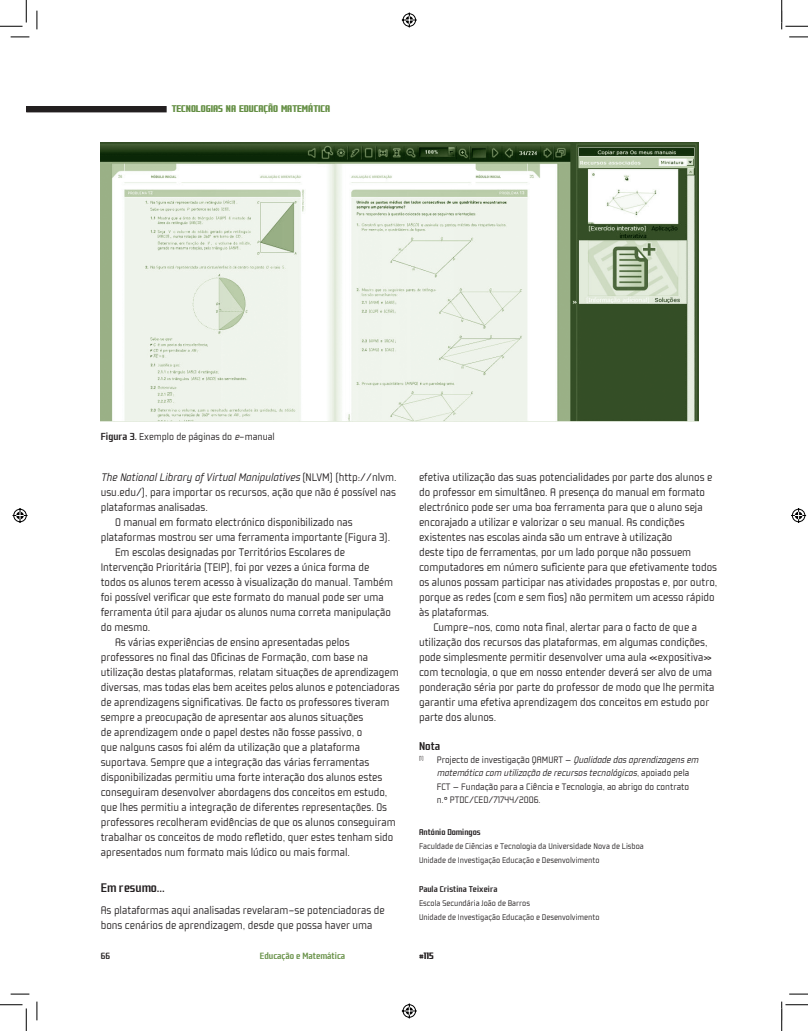
<style>
.page{position:relative;width:808px;height:1031px;background:#fff}
.page>*{position:absolute;margin:0;border:0;box-sizing:border-box;transform-origin:0 0}
.t1{font:500 13.75px "Fragma";color:#231f20}
.t2{font:300 12.5px/15px "Fragma";color:#231f20}
.t3{font:italic 300 12.5px "Fragma";color:#231f20}
.t4{font:500 12.5px "Fragma";color:#231f20}
.t5{font:300 11.25px "Fragma";color:#231f20}
.t6{font:300 10.62px/13.1px "Fragma";color:#231f20}
.t7{font:900 10.5px "Fragma";color:#669046}
.t8{font:500 10px "Fragma";color:#669046}
.t9{font:900 10px "Fragma";color:#231f20}
.t10{font:500 10px "Fragma";color:#231f20}
.t11{font:300 9.38px/14.2px "Fragma";color:#231f20}
.t12{font:500 9.38px "Fragma";color:#231f20}
.s1{font-weight:500}
.s2{font-style:italic}
.s3{font-style:normal}
</style>
<div class="page">
<div style="left:27px;top:107px;width:139px;height:5px;background:#231f20"></div>
<div style="left:26px;top:106px;width:141px;height:6px;border:1px solid #231f20"></div>
<img style="left:101px;top:142px;width:597px;height:279px">
<svg style="left:11px;top:36px;width:18px;height:2px"></svg>
<svg style="left:789px;top:36px;width:18px;height:2px"></svg>
<svg style="left:11px;top:993px;width:18px;height:1px"></svg>
<svg style="left:789px;top:993px;width:18px;height:1px"></svg>
<svg style="left:36px;top:11px;width:2px;height:18px"></svg>
<svg style="left:36px;top:1001px;width:2px;height:19px"></svg>
<svg style="left:0;top:0;width:27px;height:27px"></svg>
<svg style="left:0;top:1004px;width:27px;height:26px"></svg>
<svg style="left:781px;top:0;width:26px;height:29px"></svg>
<svg style="left:781px;top:1001px;width:26px;height:29px"></svg>
<svg style="left:401px;top:12px;width:16px;height:16px"></svg>
<svg style="left:401px;top:1003px;width:16px;height:16px"></svg>
<svg style="left:12px;top:508px;width:16px;height:15px"></svg>
<svg style="left:791px;top:508px;width:16px;height:15px"></svg>
<p class="t7" style="left:172px;top:103px;width:160px">TECNOLOGIAS NA EDUCAÇÃO MATEMÁTICA</p>
<p class="t5" style="left:101px;top:430px;width:175px"><span class="s1">Figura 3.</span> Exemplo de páginas do <span class="s2">e</span>-manual</p>
<p class="t3" style="left:101px;top:470px;width:297px">The National Library of Virtual Manipulatives <span class="s3">(NLVM) (http://nlvm.</span></p>
<p class="t2" style="left:101px;top:484px;width:297px">usu.edu/), para importar os recursos, ação que não é possível nas</p>
<p class="t2" style="left:101px;top:499px;width:109px">plataformas analisadas.</p>
<p class="t2" style="left:115px;top:514px;width:239px">O manual em formato electrónico disponibilizado nas</p>
<p class="t2" style="left:101px;top:529px;width:291px">plataformas mostrou ser uma ferramenta importante (Figura 3).</p>
<p class="t2" style="left:115px;top:544px;width:231px">Em escolas designadas por Territórios Escolares de</p>
<p class="t2" style="left:101px;top:559px;width:270px">Intervenção Prioritária (TEIP), foi por vezes a única forma de</p>
<p class="t2" style="left:101px;top:574px;width:293px">todos os alunos terem acesso à visualização do manual. Também</p>
<p class="t2" style="left:101px;top:589px;width:284px">foi possível verificar que este formato do manual pode ser uma</p>
<p class="t2" style="left:101px;top:604px;width:291px">ferramenta útil para ajudar os alunos numa correta manipulação</p>
<p class="t2" style="left:101px;top:619px;width:51px">do mesmo.</p>
<p class="t2" style="left:115px;top:634px;width:236px">As várias experiências de ensino apresentadas pelos</p>
<p class="t2" style="left:101px;top:649px;width:269px">professores no final das Oficinas de Formação, com base na</p>
<p class="t2" style="left:101px;top:664px;width:299px">utilização destas plataformas, relatam situações de aprendizagem</p>
<p class="t2" style="left:101px;top:679px;width:300px">diversas, mas todas elas bem aceites pelos alunos e potenciadoras</p>
<p class="t2" style="left:101px;top:694px;width:290px">de aprendizagens significativas. De facto os professores tiveram</p>
<p class="t2" style="left:101px;top:709px;width:264px">sempre a preocupação de apresentar aos alunos situações</p>
<p class="t2" style="left:101px;top:724px;width:263px">de aprendizagem onde o papel destes não fosse passivo, o</p>
<p class="t2" style="left:101px;top:739px;width:261px">que nalguns casos foi além da utilização que a plataforma</p>
<p class="t2" style="left:101px;top:754px;width:270px">suportava. Sempre que a integração das várias ferramentas</p>
<p class="t2" style="left:101px;top:769px;width:283px">disponibilizadas permitiu uma forte interação dos alunos estes</p>
<p class="t2" style="left:101px;top:784px;width:288px">conseguiram desenvolver abordagens dos conceitos em estudo,</p>
<p class="t2" style="left:101px;top:799px;width:288px">que lhes permitiu a integração de diferentes representações. Os</p>
<p class="t2" style="left:101px;top:814px;width:296px">professores recolheram evidências de que os alunos conseguiram</p>
<p class="t2" style="left:101px;top:829px;width:294px">trabalhar os conceitos de modo refletido, quer estes tenham sido</p>
<p class="t2" style="left:101px;top:844px;width:251px">apresentados num formato mais lúdico ou mais formal.</p>
<p class="t1" style="left:101px;top:880px;width:65px">Em resumo...</p>
<p class="t2" style="left:101px;top:902px;width:285px">As plataformas aqui analisadas revelaram-se potenciadoras de bons cenários de aprendizagem, desde que possa haver uma</p>
<p class="t2" style="left:419px;top:469px;width:295px">efetiva utilização das suas potencialidades por parte dos alunos e</p>
<p class="t2" style="left:419px;top:484px;width:287px">do professor em simultâneo. A presença do manual em formato</p>
<p class="t2" style="left:419px;top:499px;width:285px">electrónico pode ser uma boa ferramenta para que o aluno seja</p>
<p class="t2" style="left:419px;top:514px;width:267px">encorajado a utilizar e valorizar o seu manual. As condições</p>
<p class="t2" style="left:419px;top:529px;width:255px">existentes nas escolas ainda são um entrave à utilização</p>
<p class="t2" style="left:419px;top:544px;width:273px">deste tipo de ferramentas, por um lado porque não possuem</p>
<p class="t2" style="left:419px;top:559px;width:299px">computadores em número suficiente para que efetivamente todos</p>
<p class="t2" style="left:419px;top:574px;width:300px">os alunos possam participar nas atividades propostas e, por outro,</p>
<p class="t2" style="left:419px;top:589px;width:297px">porque as redes (com e sem fios) não permitem um acesso rápido</p>
<p class="t2" style="left:419px;top:604px;width:71px">às plataformas.</p>
<p class="t2" style="left:433px;top:619px;width:265px">Cumpre-nos, como nota final, alertar para o facto de que a</p>
<p class="t2" style="left:419px;top:634px;width:290px">utilização dos recursos das plataformas, em algumas condições,</p>
<p class="t2" style="left:419px;top:649px;width:294px">pode simplesmente permitir desenvolver uma aula «expositiva»</p>
<p class="t2" style="left:419px;top:664px;width:294px">com tecnologia, o que em nosso entender deverá ser alvo de uma</p>
<p class="t2" style="left:419px;top:679px;width:297px">ponderação séria por parte do professor de modo que lhe permita</p>
<p class="t2" style="left:419px;top:694px;width:292px">garantir uma efetiva aprendizagem dos conceitos em estudo por</p>
<p class="t2" style="left:419px;top:709px;width:79px">parte dos alunos.</p>
<p class="t4" style="left:419px;top:739px;width:23px">Nota</p>
<p class="t6" style="left:436px;top:753px;width:263px;text-indent:-18px"><sup>[1]</sup> Projecto de investigação QAMURT — <span class="s2">Qualidade das aprendizagens em matemática com utilização de recursos tecnológicos</span>, apoiado pela FCT — Fundação para a Ciência e Tecnologia, ao abrigo do contrato n.º PTDC/CED/71744/2006.</p>
<p class="t12" style="left:419px;top:826px;width:63px">António Domingos</p>
<p class="t11" style="left:419px;top:839px;width:226px">Faculdade de Ciências e Tecnologia da Universidade Nova de Lisboa<br>Unidade de Investigação Educação e Desenvolvimento</p>
<p class="t12" style="left:419px;top:883px;width:80px">Paula Cristina Teixeira</p>
<p class="t11" style="left:419px;top:896px;width:182px">Escola Secundária João de Barros<br>Unidade de Investigação Educação e Desenvolvimento</p>
<p class="t10" style="left:101px;top:950px;width:11px">66</p>
<p class="t8" style="left:260px;top:950px;width:87px">Educação e Matemática</p>
<p class="t9" style="left:419px;top:949px;width:16px">#115</p>
</div>
